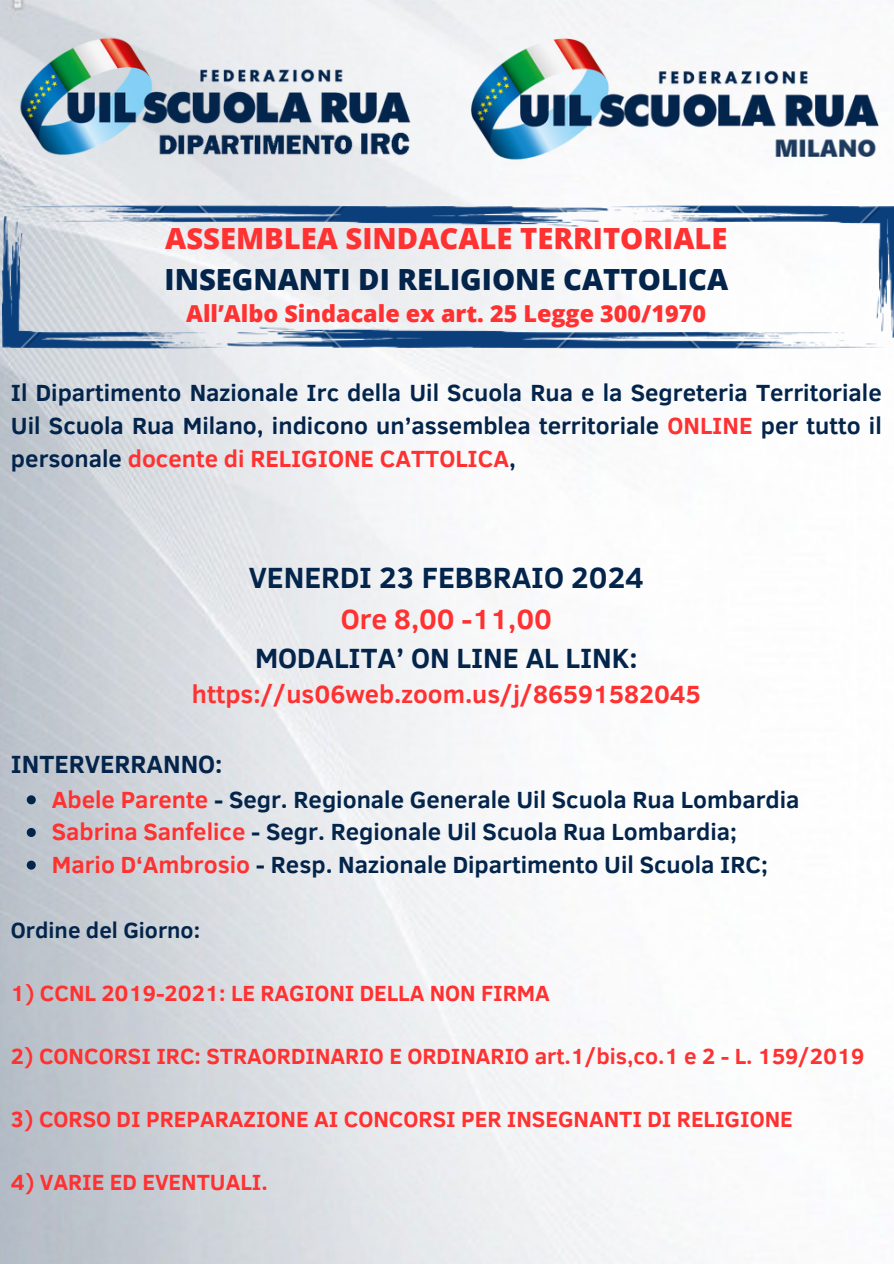
<style>
.page{position:relative;width:894px;height:1264px;background:#fff}
.page>*{position:absolute;margin:0;border:0;box-sizing:border-box;transform-origin:0 0}
.t1{font:700 30px "Clear Sans";color:#03244b}
.t2{font:800 29.1px/40.5px "Open Sans";color:#ff3131}
.t3{font:700 28.5px/39.3px "Clear Sans";color:#03244b;text-align:center}
.t4{font:700 25.5px "Clear Sans";color:#ff3131}
.t5{font:700 25.5px "Clear Sans";color:#03244b}
.t6{font:700 24px/32.7px "Clear Sans";color:#03244b;text-align:justify}
.t7{font:800 23.4px "Open Sans";color:#ff3131}
.t8{font:700 22.5px "Clear Sans";color:#ff3131}
.t9{font:700 22.5px "Clear Sans";color:#03244b}
.s1{color:#03244b}
.s2{color:#ff3131}
</style>
<div class="page">
<img style="left:0;top:0;width:836px;height:1263px">
<svg style="left:27px;top:795px;width:9px;height:9px"></svg>
<svg style="left:27px;top:828px;width:9px;height:9px"></svg>
<svg style="left:27px;top:860px;width:9px;height:9px"></svg>
<img style="left:11px;top:28px;width:411px;height:135px">
<img style="left:3px;top:205px;width:890px;height:143px">
<img style="left:460px;top:28px;width:419px;height:141px">
<h4 class="t2" style="left:164px;top:217px;width:565px">ASSEMBLEA SINDACALE TERRITORIALE<br><span class="s1">INSEGNANTI DI RELIGIONE CATTOLICA</span></h4>
<h4 class="t7" style="left:186px;top:297px;width:521px">All’Albo Sindacale ex art. 25 Legge 300/1970</h4>
<p class="t6" style="left:11px;top:375px;width:872px">Il Dipartimento Nazionale Irc della Uil Scuola Rua e la Segreteria Territoriale Uil Scuola Rua Milano, indicono un’assemblea territoriale <span class="s2">ONLINE</span> per tutto il personale <span class="s2">docente di RELIGIONE CATTOLICA</span>,</p>
<p class="t1" style="left:248px;top:556px;width:397px">VENERDI 23 FEBBRAIO 2024</p>
<p class="t3" style="left:255px;top:597px;width:384px"><span class="s2">Ore 8,00 -11,00<br></span>MODALITA’ ON LINE AL LINK:</p>
<p class="t4" style="left:192px;top:675px;width:510px">https://us06web.zoom.us/j/86591582045</p>
<p class="t5" style="left:11px;top:745px;width:213px">INTERVERRANNO:</p>
<h2 class="t6" style="left:52px;top:781px;width:749px"><span class="s2">Abele Parente</span> - Segr. Regionale Generale Uil Scuola Rua Lombardia</h2>
<h2 class="t6" style="left:52px;top:814px;width:686px"><span class="s2">Sabrina Sanfelice</span> - Segr. Regionale Uil Scuola Rua Lombardia;</h2>
<h2 class="t6" style="left:52px;top:847px;width:717px"><span class="s2">Mario D‘Ambrosio</span> - Resp. Nazionale Dipartimento Uil Scuola IRC;</h2>
<h1 class="t9" style="left:11px;top:914px;width:190px">Ordine del Giorno:</h1>
<h3 class="t8" style="left:11px;top:977px;width:540px">1) CCNL 2019-2021: LE RAGIONI DELLA NON FIRMA</h3>
<h3 class="t8" style="left:11px;top:1040px;width:854px">2) CONCORSI IRC: STRAORDINARIO E ORDINARIO art.1/bis,co.1 e 2 - L. 159/2019</h3>
<h3 class="t8" style="left:11px;top:1103px;width:783px">3) CORSO DI PREPARAZIONE AI CONCORSI PER INSEGNANTI DI RELIGIONE</h3>
<p class="t8" style="left:11px;top:1166px;width:258px">4) VARIE ED EVENTUALI.</p>
</div>
